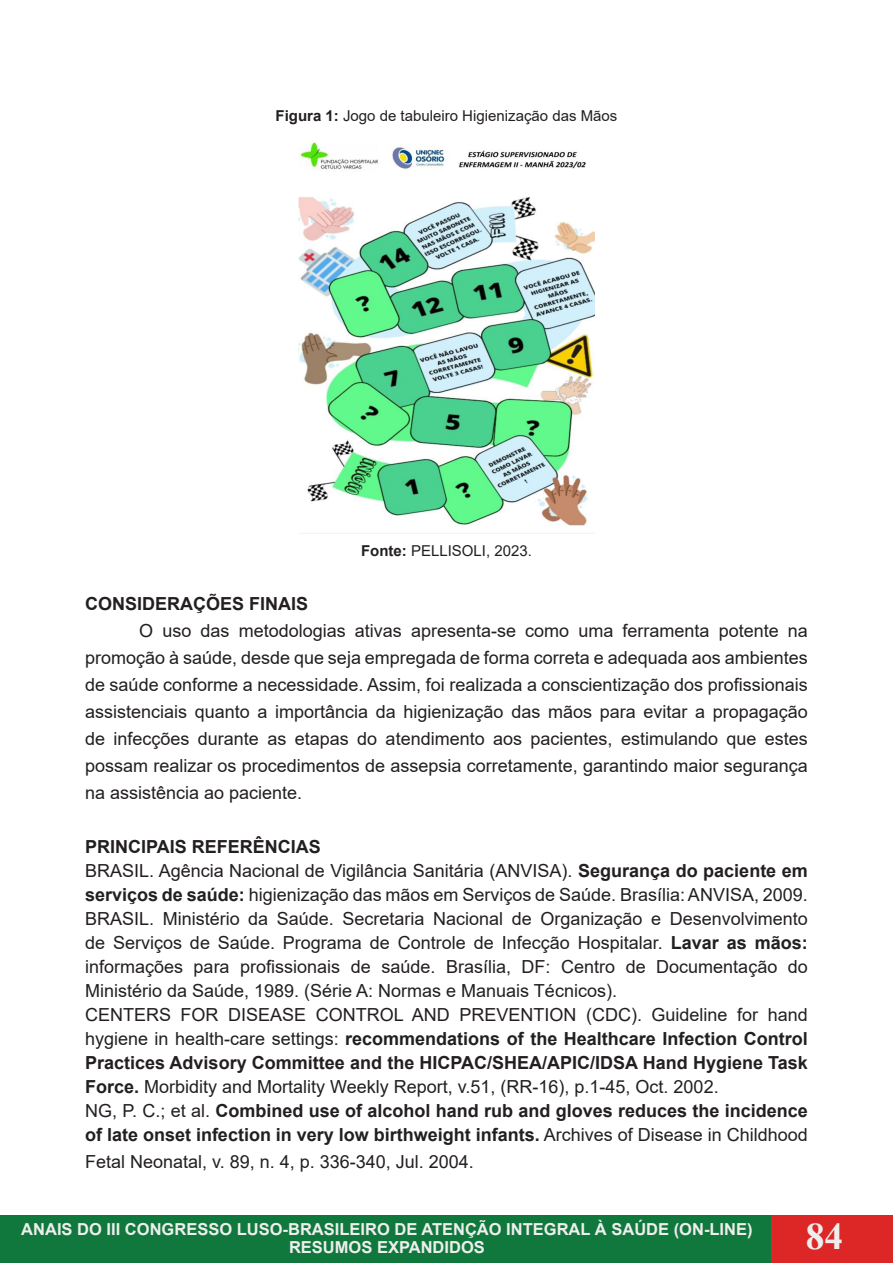
<style>
.page{position:relative;width:893px;height:1263px;background:#fff}
.page>*{position:absolute;margin:0;border:0;box-sizing:border-box;transform-origin:0 0}
.t1{font:700 37.5px "Times New Roman";color:#eeefed}
.t2{font:18px/24px "Arial";color:#231f20;text-align:justify}
.t3{font:700 18px/24px "Arial";color:#231f20}
.t4{font:700 16.5px/18px "Arial";color:#eeefed;text-align:center}
.t5{font:15px "Arial";color:#231f20}
.s1{font-weight:700}
.s2{font-weight:400}
</style>
<div class="page">
<div style="left:0;top:1215px;width:893px;height:48px;background:#10783d"></div>
<div style="left:771px;top:1215px;width:122px;height:48px;background:#dd2727"></div>
<hr style="left:892px;top:1215px;width:1px;height:48px;background:#10783d">
<img style="left:299px;top:141px;width:295px;height:393px">
<p class="t5" style="left:276px;top:105px;width:343px"><span class="s1">Figura 1:</span> Jogo de tabuleiro Higienização das Mãos</p>
<p class="t5" style="left:361px;top:541px;width:172px"><span class="s1">Fonte:</span> PELLISOLI, 2023.</p>
<p class="t3" style="left:85px;top:592px;width:225px">CONSIDERAÇÕES FINAIS</p>
<p class="t2" style="left:85px;top:617px;width:724px;line-height:27px;text-indent:54px">O uso das metodologias ativas apresenta-se como uma ferramenta potente na promoção à saúde, desde que seja empregada de forma correta e adequada aos ambientes de saúde conforme a necessidade. Assim, foi realizada a conscientização dos profissionais assistenciais quanto a importância da higienização das mãos para evitar a propagação de infecções durante as etapas do atendimento aos pacientes, estimulando que estes possam realizar os procedimentos de assepsia corretamente, garantindo maior segurança na assistência ao paciente.</p>
<p class="t3" style="left:85px;top:835px;width:237px">PRINCIPAIS REFERÊNCIAS</p>
<p class="t2" style="left:85px;top:859px;width:724px">BRASIL. Agência Nacional de Vigilância Sanitária (ANVISA). <span class="s1">Segurança do paciente em serviços de saúde:</span> higienização das mãos em Serviços de Saúde. Brasília: ANVISA, 2009.</p>
<p class="t2" style="left:85px;top:907px;width:724px">BRASIL. Ministério da Saúde. Secretaria Nacional de Organização e Desenvolvimento de Serviços de Saúde. Programa de Controle de Infecção Hospitalar. <span class="s1">Lavar as mãos: </span>informações para profissionais de saúde. Brasília, DF: Centro de Documentação do Ministério da Saúde, 1989. (Série A: Normas e Manuais Técnicos).</p>
<p class="t2" style="left:85px;top:1003px;width:724px">CENTERS FOR DISEASE CONTROL AND PREVENTION (CDC). Guideline for hand hygiene in health-care settings: <span class="s1">recommendations of the Healthcare Infection Control Practices Advisory Committee and the HICPAC/SHEA/APIC/IDSA Hand Hygiene Task Force.</span> Morbidity and Mortality Weekly Report, v.51, (RR-16), p.1-45, Oct. 2002.</p>
<p class="t3" style="left:85px;top:1099px;width:724px"><span class="s2">NG, P. C.; et al.</span> Combined use of alcohol hand rub and gloves reduces the incidence of late onset infection in very low birthweight infants. <span class="s2">Archives of Disease in Childhood</span></p>
<p class="t2" style="left:85px;top:1150px;width:390px">Fetal Neonatal, v. 89, n. 4, p. 336-340, Jul. 2004.</p>
<p class="t4" style="left:21px;top:1221px;width:733px">ANAIS DO III CONGRESSO LUSO-BRASILEIRO DE ATENÇÃO INTEGRAL À SAÚDE (ON-LINE)<br>RESUMOS EXPANDIDOS</p>
<h1 class="t1" style="left:806px;top:1209px;width:39px">84</h1>
</div>
